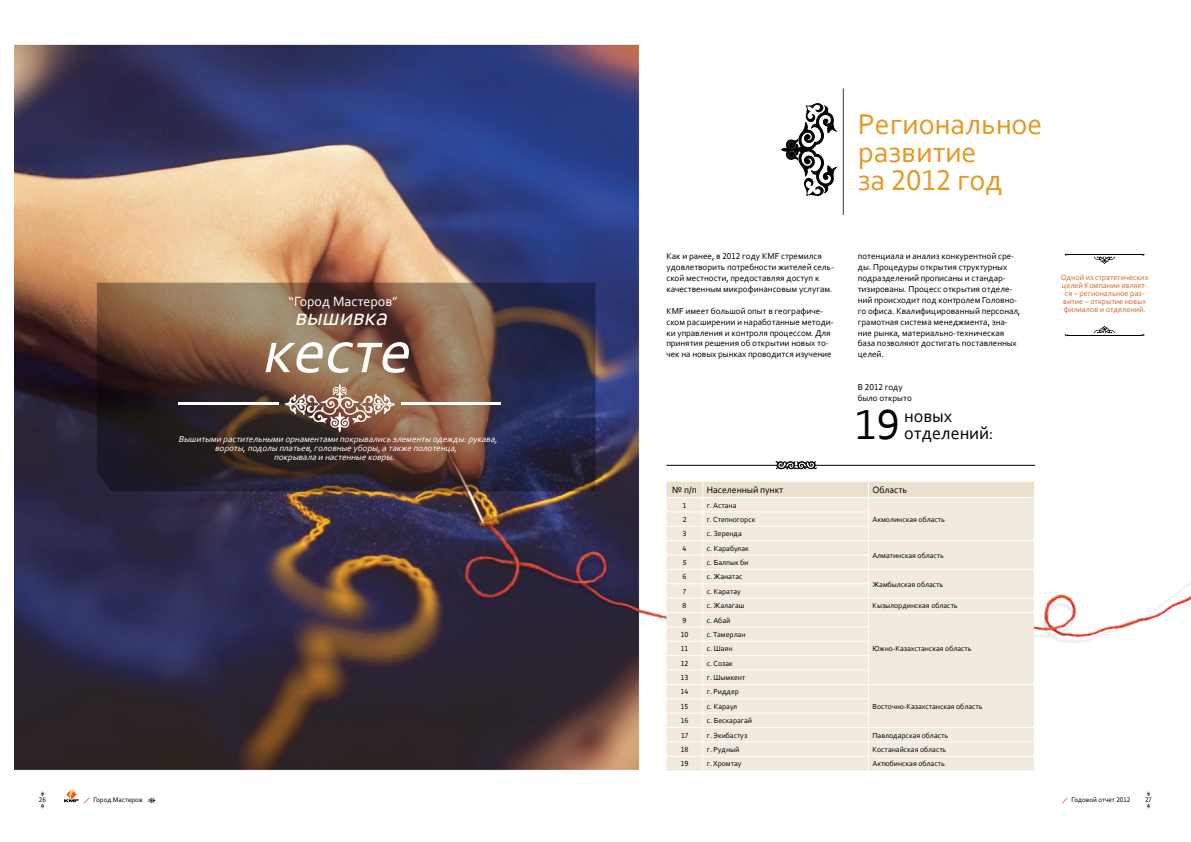
<style>
.page{position:relative;width:1191px;height:842px;background:#fff}
.page>*{position:absolute;margin:0;border:0;box-sizing:border-box;transform-origin:0 0}
.t1{font:italic 63.2px "Corbel";color:#fff}
.t2{font:44px "Corbel";color:#000}
.t3{font:30px/28px "Corbel";color:#e39925}
.t4{font:italic 24px "Corbel";color:#fff}
.t5{font:18px/17px "Corbel";color:#000}
.t6{font:14px "Corbel";color:#fff}
.t7{font:9.6px "Corbel";color:#000}
.t8{font:9px/10.9px "Corbel";color:#000}
.t9{font:italic 9px "Corbel";color:#fff}
.t10{font:8px/8px "Corbel";color:#d3692b;text-align:center}
.t11{font:7.7px "Corbel";color:#000}
.t12{font:7px "Corbel";color:#000}
</style>
<div class="page">
<img style="left:1034px;top:583px;width:157px;height:226px">
<img style="left:14px;top:44px;width:692px;height:765px">
<svg style="left:41px;top:791px;width:3px;height:5px"></svg>
<svg style="left:1146px;top:791px;width:4px;height:5px"></svg>
<svg style="left:41px;top:804px;width:3px;height:4px"></svg>
<svg style="left:1146px;top:804px;width:4px;height:4px"></svg>
<svg style="left:147px;top:797px;width:9px;height:6px"></svg>
<svg style="left:64px;top:789px;width:26px;height:14px"></svg>
<svg style="left:1061px;top:797px;width:6px;height:6px"></svg>
<svg style="left:666px;top:482px;width:368px;height:289px;background:#f1eae0"></svg>
<hr style="left:868px;top:727px;width:166px;height:1px;background:#fff">
<svg style="left:843px;top:88px;width:1px;height:127px"></svg>
<svg style="left:781px;top:103px;width:55px;height:94px"></svg>
<svg style="left:97px;top:283px;width:498px;height:208px;background:#55413d"></svg>
<hr style="left:179px;top:403px;width:100px;height:2px;background:#fff">
<hr style="left:401px;top:403px;width:100px;height:2px;background:#fff">
<hr style="left:1067px;top:254px;width:37px;height:1px;background:#000">
<hr style="left:1104px;top:254px;width:38px;height:1px;background:#000">
<svg style="left:1094px;top:257px;width:21px;height:7px"></svg>
<hr style="left:1067px;top:335px;width:37px;height:1px;background:#000">
<hr style="left:1104px;top:335px;width:38px;height:1px;background:#000">
<svg style="left:1093px;top:325px;width:22px;height:8px"></svg>
<svg style="left:775px;top:461px;width:41px;height:8px"></svg>
<hr style="left:815px;top:465px;width:220px;height:1px;background:#000">
<hr style="left:666px;top:465px;width:111px;height:1px;background:#000">
<svg style="left:284px;top:383px;width:111px;height:49px;background:#917161"></svg>
<h3 class="t6" style="left:288px;top:293px;width:111px">“Город Мастеров”</h3>
<h3 class="t4" style="left:294px;top:302px;width:100px">вышивка</h3>
<h1 class="t1" style="left:261px;top:312px;width:165px">кесте</h1>
<p class="t9" style="left:178px;top:433px;width:322px">Вышитыми растительными орнаментами покрывались элементы одежды:рукава,</p>
<p class="t9" style="left:215px;top:442px;width:246px">вороты,подолы платьев,головные уборы,а также полотенца,</p>
<p class="t9" style="left:274px;top:451px;width:124px">покрывала и настенные ковры.</p>
<h3 class="t3" style="left:857px;top:109px;width:186px">Региональное развитие<br>за 2012 год</h3>
<p class="t8" style="left:666px;top:251px;width:169px">Как и ранее, в 2012 году KMF стремился удовлетворить потребности жителей сель&shy;ской местности, предоставляя доступ к качественным микрофинансовым услугам.</p>
<p class="t8" style="left:666px;top:305px;width:169px">KMF имеет большой опыт в географиче&shy;ском расширении и наработанные методи&shy;ки управления и контроля процессом. Для принятия решения об открытии новых то&shy;чек на новых рынках проводится изучение</p>
<p class="t8" style="left:857px;top:251px;width:164px">потенциала и анализ конкурентной сре&shy;ды. Процедуры открытия структурных подразделений прописаны и стандар&shy;тизированы. Процесс открытия отделе&shy;ний происходит под контролем Головно&shy;го офиса. Квалифицированный персонал, грамотная система менеджмента, зна&shy;ние рынка, материально-техническая база позволяют достигать поставленных целей.</p>
<p class="t8" style="left:857px;top:381px;width:55px">В 2012 году было открыто</p>
<h2 class="t2" style="left:855px;top:397px;width:46px">19</h2>
<h3 class="t5" style="left:904px;top:407px;width:91px">новых отделений:</h3>
<p class="t7" style="left:672px;top:484px;width:113px">№ п/п Населенный пункт</p>
<p class="t7" style="left:872px;top:484px;width:36px">Область</p>
<p class="t11" style="left:682px;top:500px;width:5px">1</p>
<p class="t11" style="left:707px;top:500px;width:31px">г. Астана</p>
<p class="t11" style="left:682px;top:515px;width:5px">2</p>
<p class="t11" style="left:707px;top:515px;width:50px">г. Степногорск</p>
<p class="t11" style="left:872px;top:515px;width:74px">Акмолинская область</p>
<p class="t11" style="left:683px;top:529px;width:5px">3</p>
<p class="t11" style="left:707px;top:529px;width:37px">с. Зеренда</p>
<p class="t11" style="left:682px;top:543px;width:5px">4</p>
<p class="t11" style="left:707px;top:543px;width:43px">с. Карабулак</p>
<p class="t11" style="left:872px;top:550px;width:73px">Алматинская область</p>
<p class="t11" style="left:682px;top:558px;width:5px">5</p>
<p class="t11" style="left:707px;top:558px;width:43px">с. Балпык би</p>
<p class="t11" style="left:682px;top:572px;width:6px">6</p>
<p class="t11" style="left:707px;top:572px;width:37px">с. Жанатас</p>
<p class="t11" style="left:872px;top:579px;width:72px">Жамбылская область</p>
<p class="t11" style="left:683px;top:586px;width:5px">7</p>
<p class="t11" style="left:707px;top:586px;width:36px">с. Каратау</p>
<p class="t11" style="left:682px;top:601px;width:5px">8</p>
<p class="t11" style="left:707px;top:601px;width:39px">с. Жалагаш</p>
<p class="t11" style="left:872px;top:601px;width:87px">Кызылординская область</p>
<p class="t11" style="left:682px;top:615px;width:6px">9</p>
<p class="t11" style="left:707px;top:615px;width:25px">с. Абай</p>
<p class="t11" style="left:872px;top:644px;width:101px">Южно-Казахстанская область</p>
<p class="t11" style="left:681px;top:630px;width:9px">10</p>
<p class="t11" style="left:707px;top:630px;width:40px">с. Тамерлан</p>
<p class="t11" style="left:681px;top:644px;width:9px">11</p>
<p class="t11" style="left:707px;top:644px;width:27px">с. Шаян</p>
<p class="t11" style="left:681px;top:658px;width:9px">12</p>
<p class="t11" style="left:707px;top:658px;width:27px">с. Созак</p>
<p class="t11" style="left:681px;top:673px;width:9px">13</p>
<p class="t11" style="left:707px;top:673px;width:40px">г. Шымкент</p>
<p class="t11" style="left:681px;top:687px;width:9px">14</p>
<p class="t11" style="left:707px;top:687px;width:34px">г. Риддер</p>
<p class="t11" style="left:681px;top:701px;width:9px">15</p>
<p class="t11" style="left:707px;top:701px;width:32px">с. Караул</p>
<p class="t11" style="left:872px;top:701px;width:111px">Восточно-Казахстанская область</p>
<p class="t11" style="left:680px;top:716px;width:9px">16</p>
<p class="t11" style="left:707px;top:716px;width:47px">с. Бескарагай</p>
<p class="t11" style="left:681px;top:730px;width:9px">17</p>
<p class="t11" style="left:707px;top:730px;width:42px">г. Экибастуз</p>
<p class="t11" style="left:872px;top:730px;width:77px">Павлодарская область</p>
<p class="t11" style="left:681px;top:744px;width:9px">18</p>
<p class="t11" style="left:707px;top:744px;width:34px">г. Рудный</p>
<p class="t11" style="left:872px;top:744px;width:75px">Костанайская область</p>
<p class="t11" style="left:680px;top:759px;width:9px">19</p>
<p class="t11" style="left:707px;top:759px;width:36px">г. Хромтау</p>
<p class="t11" style="left:872px;top:759px;width:74px">Актюбинская область</p>
<p class="t10" style="left:1060px;top:273px;width:89px">Одной из стратегических целей Компании являет&shy;ся – региональное раз&shy;витие – открытие новых филиалов и отделений.</p>
<p class="t12" style="left:39px;top:795px;width:9px">26</p>
<p class="t12" style="left:93px;top:795px;width:51px">Город Мастеров</p>
<p class="t12" style="left:1071px;top:795px;width:60px">Годовой отчет 2012</p>
<p class="t12" style="left:1145px;top:795px;width:8px">27</p>
</div>
